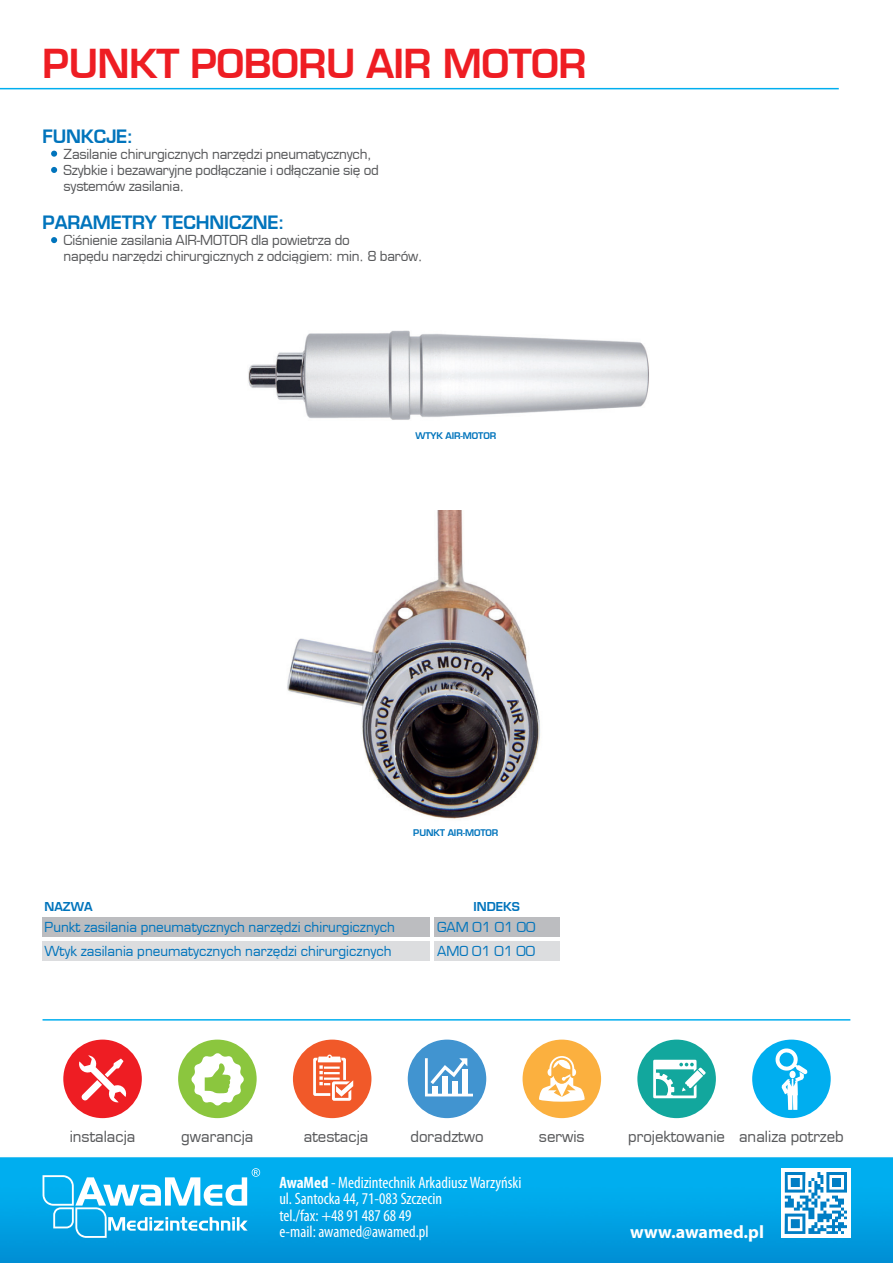
<style>
.page{position:relative;width:893px;height:1263px;background:#fff}
.page>*{position:absolute;margin:0;border:0;box-sizing:border-box;transform-origin:0 0}
.t1{font:700 39px "Euromode";letter-spacing:-.015em;color:#ee1d23}
.t2{font:700 18px "Euromode";letter-spacing:-.01em;color:#0174bc}
.t3{font:700 18px "Myriad Pro";color:#fff}
.t4{font:condensed 16.5px "Myriad Pro";color:#fff}
.t5{font:15px "Euromode";color:#57585a}
.t6{font:13.5px "Euromode";letter-spacing:-.015em;color:#57585a}
.t7{font:13.5px "Euromode";color:#0174bc}
.t8{font:700 12px "Euromode";color:#0174bc}
.t9{font:700 9px "Euromode";letter-spacing:-.01em;color:#0174bc}
.s1{font-weight:700}
</style>
<div class="page">
<img style="left:0;top:87px;width:893px;height:1176px">
<hr style="left:43px;top:1019px;width:807px;height:1px;background:#00aeef">
<svg style="left:43px;top:1168px;width:217px;height:70px"></svg>
<div style="left:63px;top:1039px;width:79px;height:79px;background:#ee1d23;border-radius:50%"></div>
<svg style="left:79px;top:1055px;width:48px;height:48px"></svg>
<div style="left:178px;top:1039px;width:79px;height:79px;background:#8bc63e;border-radius:50%"></div>
<svg style="left:192px;top:1053px;width:52px;height:52px"></svg>
<div style="left:293px;top:1039px;width:78px;height:79px;background:#f15929;border-radius:50%"></div>
<svg style="left:313px;top:1054px;width:40px;height:47px"></svg>
<div style="left:408px;top:1039px;width:78px;height:79px;background:#4194d0;border-radius:50%"></div>
<svg style="left:425px;top:1058px;width:48px;height:38px"></svg>
<div style="left:433px;top:1086px;width:5px;height:8px;background:#fff"></div>
<div style="left:442px;top:1076px;width:6px;height:18px;background:#fff"></div>
<div style="left:452px;top:1081px;width:6px;height:13px;background:#fff"></div>
<div style="left:462px;top:1069px;width:5px;height:25px;background:#fff"></div>
<div style="left:637px;top:1039px;width:79px;height:79px;background:#12a79d;border-radius:50%"></div>
<svg style="left:653px;top:1060px;width:53px;height:38px"></svg>
<div style="left:523px;top:1039px;width:78px;height:79px;background:#fbb03f;border-radius:50%"></div>
<svg style="left:539px;top:1056px;width:46px;height:46px"></svg>
<div style="left:752px;top:1039px;width:79px;height:79px;background:#00aeef;border-radius:50%"></div>
<svg style="left:775px;top:1048px;width:33px;height:62px"></svg>
<div style="left:781px;top:1168px;width:69px;height:70px;background:#fff"></div>
<svg style="left:785px;top:1172px;width:62px;height:62px"></svg>
<hr style="left:0;top:88px;width:839px;height:1px;background:#00aeef">
<svg style="left:51px;top:151px;width:6px;height:6px"></svg>
<svg style="left:51px;top:167px;width:6px;height:6px"></svg>
<svg style="left:51px;top:237px;width:6px;height:6px"></svg>
<img style="left:230px;top:319px;width:451px;height:113px">
<img style="left:267px;top:510px;width:359px;height:327px">
<div style="left:43px;top:917px;width:387px;height:20px;background:#bcbdc0"></div>
<div style="left:43px;top:941px;width:387px;height:20px;background:#dcdddf"></div>
<div style="left:434px;top:917px;width:125px;height:20px;background:#bcbdc0"></div>
<div style="left:434px;top:941px;width:125px;height:20px;background:#dcdddf"></div>
<p class="t1" style="left:43px;top:40px;width:545px">PUNKT POBORU AIR MOTOR</p>
<p class="t2" style="left:43px;top:125px;width:92px">FUNKCJE:</p>
<p class="t6" style="left:64px;top:146px;width:310px">Zasilanie chirurgicznych narzędzi pneumatycznych,</p>
<p class="t6" style="left:64px;top:162px;width:317px">Szybkie i bezawaryjne podłączanie i odłączanie się od</p>
<p class="t6" style="left:64px;top:178px;width:122px">systemów zasilania.</p>
<p class="t2" style="left:43px;top:211px;width:244px">PARAMETRY TECHNICZNE:</p>
<p class="t6" style="left:64px;top:232px;width:288px">Ciśnienie zasilania AIR-MOTOR dla powietrza do</p>
<p class="t6" style="left:64px;top:248px;width:361px">napędu narzędzi chirurgicznych z odciągiem: min. 8 barów.</p>
<p class="t9" style="left:415px;top:430px;width:82px">WTYK AIR-MOTOR</p>
<p class="t9" style="left:413px;top:827px;width:87px">PUNKT AIR-MOTOR</p>
<p class="t8" style="left:44px;top:899px;width:50px">NAZWA</p>
<p class="t8" style="left:474px;top:899px;width:48px">INDEKS</p>
<p class="t7" style="left:437px;top:919px;width:100px">GAM 01 01 00</p>
<p class="t7" style="left:437px;top:943px;width:100px">AMO 01 01 00</p>
<p class="t7" style="left:44px;top:919px;width:352px">Punkt zasilania pneumatycznych narzędzi chirurgicznych</p>
<p class="t7" style="left:44px;top:943px;width:349px">Wtyk zasilania pneumatycznych narzędzi chirurgicznych</p>
<p class="t5" style="left:70px;top:1128px;width:67px">instalacja</p>
<p class="t5" style="left:181px;top:1128px;width:74px">gwarancja</p>
<p class="t5" style="left:304px;top:1128px;width:66px">atestacja</p>
<p class="t5" style="left:410px;top:1128px;width:75px">doradztwo</p>
<p class="t5" style="left:539px;top:1128px;width:47px">serwis</p>
<p class="t5" style="left:628px;top:1128px;width:98px">projektowanie</p>
<p class="t5" style="left:739px;top:1128px;width:106px">analiza potrzeb</p>
<p class="t4" style="left:279px;top:1172px;width:244px"><span class="s1">AwaMed</span> - Medizintechnik Arkadiusz Warzyński</p>
<p class="t4" style="left:279px;top:1189px;width:164px">ul. Santocka 44, 71-083 Szczecin</p>
<p class="t4" style="left:279px;top:1205px;width:134px">tel./fax: +48 91 487 68 49</p>
<p class="t4" style="left:279px;top:1222px;width:151px">e-mail: awamed@awamed.pl</p>
<p class="t3" style="left:630px;top:1221px;width:135px">www.awamed.pl</p>
</div>
